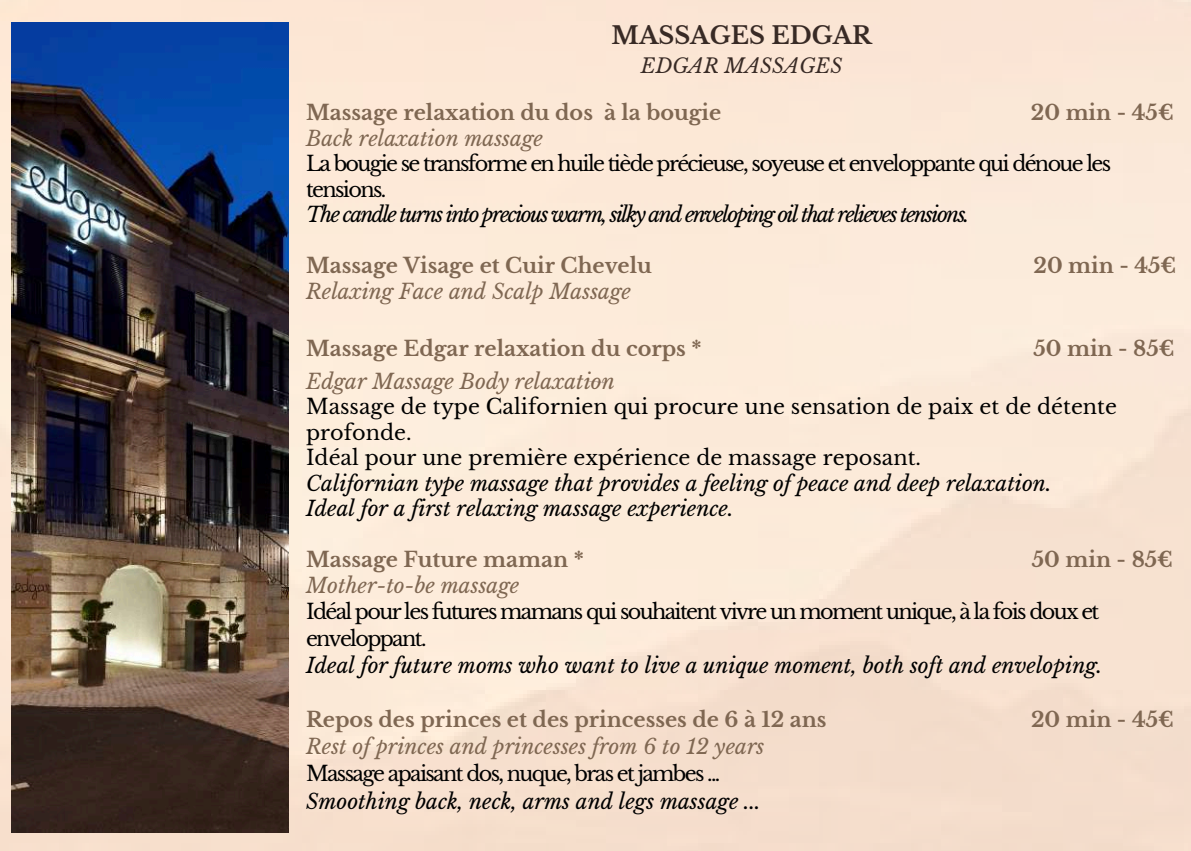
<style>
.page{position:relative;width:1191px;height:851px;background:#fff}
.page>*{position:absolute;margin:0;border:0;box-sizing:border-box;transform-origin:0 0}
.t1{font:700 24px "Libre Baskerville";color:#382a25}
.t2{font:italic 20.8px/25.6px "Libre Baskerville";color:#000}
.t3{font:20.8px/25.6px "Libre Baskerville";letter-spacing:-.08em;color:#000}
.t4{font:700 20.8px "Libre Baskerville";color:#7f6752}
.t5{font:italic 20.8px "Libre Baskerville";color:#7f6752}
.t6{font:20.8px/25.6px "Libre Baskerville";color:#000}
.t7{font:italic 20.8px "Libre Baskerville";letter-spacing:-.08em;color:#000}
.t8{font:italic 20px "Libre Baskerville";color:#382a25}
</style>
<div class="page">
<img style="left:0;top:0;width:1191px;height:850px">
<img style="left:11px;top:22px;width:278px;height:810px">
<p class="t1" style="left:612px;top:21px;width:262px">MASSAGES EDGAR</p>
<p class="t8" style="left:641px;top:53px;width:203px">EDGAR MASSAGES</p>
<p class="t4" style="left:306px;top:100px;width:417px">Massage relaxation du dos à la bougie</p>
<p class="t4" style="left:1031px;top:100px;width:144px">20 min - 45€</p>
<p class="t5" style="left:306px;top:125px;width:238px">Back relaxation massage</p>
<p class="t3" style="left:306px;top:151px;width:807px">La bougie se transforme en huile tiède précieuse, soyeuse et enveloppante qui dénoue les tensions.</p>
<p class="t7" style="left:306px;top:202px;width:665px">The candle turns into precious warm, silky and enveloping oil that relieves tensions.</p>
<p class="t4" style="left:306px;top:253px;width:347px">Massage Visage et Cuir Chevelu</p>
<p class="t4" style="left:1033px;top:253px;width:144px">20 min - 45€</p>
<p class="t5" style="left:306px;top:278px;width:327px">Relaxing Face and Scalp Massage</p>
<p class="t4" style="left:306px;top:335px;width:397px">Massage Edgar relaxation du corps *</p>
<p class="t4" style="left:1034px;top:335px;width:143px">50 min - 85€</p>
<p class="t5" style="left:306px;top:368px;width:310px">Edgar Massage Body relaxation</p>
<p class="t6" style="left:306px;top:394px;width:813px">Massage de type Californien qui procure une sensation de paix et de détente profonde.<br>Idéal pour une première expérience de massage reposant.</p>
<p class="t2" style="left:306px;top:471px;width:747px">Californian type massage that provides a feeling of peace and deep relaxation.<br>Ideal for a first relaxing massage experience.</p>
<p class="t4" style="left:306px;top:547px;width:279px">Massage Future maman *</p>
<p class="t4" style="left:1032px;top:547px;width:143px">50 min - 85€</p>
<p class="t5" style="left:306px;top:572px;width:215px">Mother-to-be massage</p>
<p class="t3" style="left:306px;top:597px;width:795px;line-height:27px">Idéal pour les futures mamans qui souhaitent vivre un moment unique, à la fois doux et enveloppant.</p>
<p class="t2" style="left:306px;top:652px;width:798px">Ideal for future moms who want to live a unique moment, both soft and enveloping.</p>
<p class="t4" style="left:306px;top:706px;width:522px">Repos des princes et des princesses de 6 à 12 ans</p>
<p class="t4" style="left:1031px;top:706px;width:144px">20 min - 45€</p>
<p class="t5" style="left:306px;top:733px;width:460px">Rest of princes and princesses from 6 to 12 years</p>
<p class="t3" style="left:306px;top:760px;width:416px">Massage apaisant dos, nuque, bras etjambes ...</p>
<p class="t2" style="left:306px;top:789px;width:456px">Smoothing back, neck, arms and legs massage ...</p>
</div>
